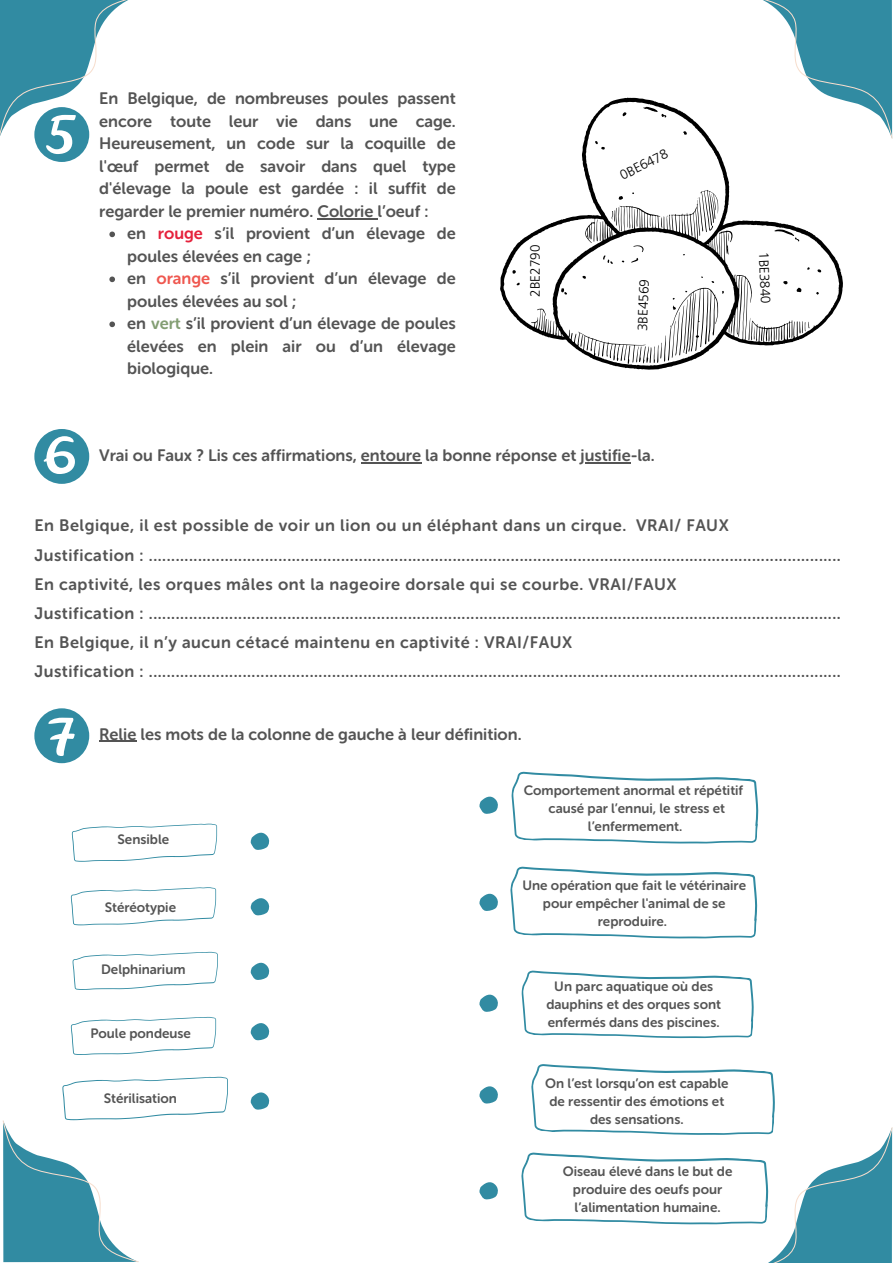
<style>
.page{position:relative;width:893px;height:1264px;background:#fff}
.page>*{position:absolute;margin:0;border:0;box-sizing:border-box;transform-origin:0 0}
.t1{font:16.5px "Museo Sans Rounded 700";letter-spacing:.035em;color:#545454}
.t2{font:16.5px/22.5px "Museo Sans Rounded 700";color:#545454}
.t3{font:13.5px/18px "Museo Sans Rounded 700";color:#545454;text-align:center}
.t4{font:300 13.5px "Frutiger LT Std";color:#000}
.s1{color:#e5223c}
.s2{color:#ef574f}
.s3{color:#839e73}
</style>
<div class="page">
<svg style="left:500px;top:98px;width:342px;height:272px"></svg>
<svg style="left:598px;top:342px;width:2px;height:14px"></svg>
<svg style="left:620px;top:345px;width:10px;height:19px"></svg>
<svg style="left:633px;top:245px;width:11px;height:7px"></svg>
<svg style="left:631px;top:258px;width:7px;height:5px"></svg>
<svg style="left:582px;top:275px;width:4px;height:4px"></svg>
<svg style="left:561px;top:288px;width:6px;height:7px"></svg>
<svg style="left:603px;top:255px;width:9px;height:9px"></svg>
<svg style="left:636px;top:276px;width:88px;height:87px"></svg>
<svg style="left:618px;top:196px;width:5px;height:4px"></svg>
<svg style="left:622px;top:112px;width:4px;height:4px"></svg>
<svg style="left:643px;top:107px;width:23px;height:10px"></svg>
<svg style="left:683px;top:131px;width:4px;height:4px"></svg>
<svg style="left:660px;top:217px;width:2px;height:11px"></svg>
<svg style="left:595px;top:141px;width:9px;height:9px"></svg>
<svg style="left:611px;top:207px;width:9px;height:24px"></svg>
<svg style="left:697px;top:190px;width:21px;height:42px"></svg>
<svg style="left:796px;top:287px;width:5px;height:5px"></svg>
<svg style="left:783px;top:281px;width:4px;height:4px"></svg>
<svg style="left:817px;top:269px;width:4px;height:3px"></svg>
<svg style="left:774px;top:229px;width:25px;height:12px"></svg>
<svg style="left:799px;top:321px;width:15px;height:12px"></svg>
<svg style="left:748px;top:318px;width:6px;height:22px"></svg>
<svg style="left:596px;top:219px;width:4px;height:22px"></svg>
<svg style="left:512px;top:270px;width:4px;height:4px"></svg>
<svg style="left:516px;top:282px;width:4px;height:3px"></svg>
<svg style="left:738px;top:276px;width:4px;height:61px"></svg>
<svg style="left:636px;top:209px;width:2px;height:18px"></svg>
<svg style="left:580px;top:335px;width:2px;height:12px"></svg>
<svg style="left:756px;top:0;width:136px;height:138px"></svg>
<svg style="left:0;top:0;width:128px;height:162px"></svg>
<svg style="left:34px;top:429px;width:55px;height:55px"></svg>
<svg style="left:109px;top:231px;width:6px;height:6px"></svg>
<svg style="left:109px;top:276px;width:6px;height:6px"></svg>
<svg style="left:109px;top:321px;width:6px;height:6px"></svg>
<hr style="left:317px;top:218px;width:60px;height:1px;background:#545454">
<hr style="left:99px;top:740px;width:37px;height:1px;background:#545454">
<hr style="left:361px;top:462px;width:60px;height:1px;background:#545454">
<hr style="left:580px;top:462px;width:50px;height:1px;background:#545454">
<svg style="left:34px;top:708px;width:55px;height:55px"></svg>
<svg style="left:72px;top:823px;width:145px;height:38px"></svg>
<svg style="left:71px;top:887px;width:145px;height:38px"></svg>
<svg style="left:73px;top:951px;width:145px;height:38px"></svg>
<svg style="left:3px;top:1076px;width:225px;height:185px"></svg>
<svg style="left:71px;top:1016px;width:145px;height:38px"></svg>
<svg style="left:250px;top:832px;width:20px;height:18px"></svg>
<svg style="left:250px;top:898px;width:20px;height:17px"></svg>
<svg style="left:250px;top:962px;width:20px;height:18px"></svg>
<svg style="left:250px;top:1023px;width:20px;height:17px"></svg>
<svg style="left:250px;top:1092px;width:20px;height:17px"></svg>
<svg style="left:479px;top:796px;width:19px;height:18px"></svg>
<svg style="left:479px;top:893px;width:19px;height:18px"></svg>
<svg style="left:479px;top:994px;width:19px;height:18px"></svg>
<svg style="left:479px;top:1086px;width:19px;height:17px"></svg>
<svg style="left:479px;top:1182px;width:19px;height:17px"></svg>
<svg style="left:510px;top:771px;width:382px;height:491px"></svg>
<p class="t2" style="left:99px;top:88px;width:358px;text-align:justify">En Belgique, de nombreuses poules passent encore toute leur vie dans une cage.<br>Heureusement, un code sur la coquille de l'œuf permet de savoir dans quel type d'élevage la poule est gardée : il suffit de regarder le premier numéro. Colorie l’oeuf :</p>
<p class="t2" style="left:127px;top:222px;width:330px">en <span class="s1">rouge</span> s’il provient d’un élevage de poules élevées en cage ;</p>
<p class="t2" style="left:127px;top:267px;width:330px">en <span class="s2">orange</span> s’il provient d’un élevage de poules élevées au sol ;</p>
<p class="t2" style="left:127px;top:312px;width:330px;text-align:justify">en <span class="s3">vert</span> s’il provient d’un élevage de poules élevées en plein air ou d’un élevage biologique.</p>
<p class="t4" style="left:529px;top:296px;width:53px;rotate:-90deg">2BE2790</p>
<p class="t4" style="left:618px;top:171px;width:53px;rotate:-26deg">0BE6478</p>
<p class="t4" style="left:637px;top:331px;width:53px;rotate:-88deg">3BE4569</p>
<p class="t2" style="left:99px;top:444px;width:557px">Vrai ou Faux ? Lis ces affirmations, entoure la bonne réponse et justifie-la.</p>
<p class="t4" style="left:769px;top:252px;width:53px;rotate:88deg">1BE3840</p>
<p class="t1" style="left:34px;top:515px;width:695px">En Belgique, il est possible de voir un lion ou un éléphant dans un cirque. VRAI/ FAUX</p>
<p class="t1" style="left:34px;top:545px;width:807px">Justification : ...........................................................................................................................................................</p>
<p class="t1" style="left:34px;top:574px;width:643px">En captivité, les orques mâles ont la nageoire dorsale qui se courbe. VRAI/FAUX</p>
<p class="t1" style="left:34px;top:603px;width:807px">Justification : ...........................................................................................................................................................</p>
<p class="t1" style="left:34px;top:632px;width:539px">En Belgique, il n’y aucun cétacé maintenu en captivité : VRAI/FAUX</p>
<p class="t1" style="left:34px;top:662px;width:807px">Justification : ...........................................................................................................................................................</p>
<p class="t2" style="left:99px;top:722px;width:424px">Relie les mots de la colonne de gauche à leur définition.</p>
<p class="t3" style="left:117px;top:830px;width:53px">Sensible</p>
<p class="t3" style="left:105px;top:898px;width:73px">Stéréotypie</p>
<p class="t3" style="left:101px;top:960px;width:86px">Delphinarium</p>
<p class="t3" style="left:90px;top:1024px;width:102px">Poule pondeuse</p>
<p class="t3" style="left:104px;top:1089px;width:75px">Stérilisation</p>
<p class="t3" style="left:523px;top:781px;width:221px">Comportement anormal et répétitif causé par l’ennui, le stress et l’enfermement.</p>
<p class="t3" style="left:522px;top:876px;width:225px">Une opération que fait le vétérinaire pour empêcher l'animal de se reproduire.</p>
<p class="t3" style="left:546px;top:977px;width:176px">Un parc aquatique où des dauphins et des orques sont enfermés dans des piscines.</p>
<p class="t3" style="left:545px;top:1073px;width:185px">On l’est lorsqu’on est capable de ressentir des émotions et des sensations.</p>
<p class="t3" style="left:562px;top:1161px;width:171px">Oiseau élevé dans le but de produire des oeufs pour l’alimentation humaine.</p>
</div>
